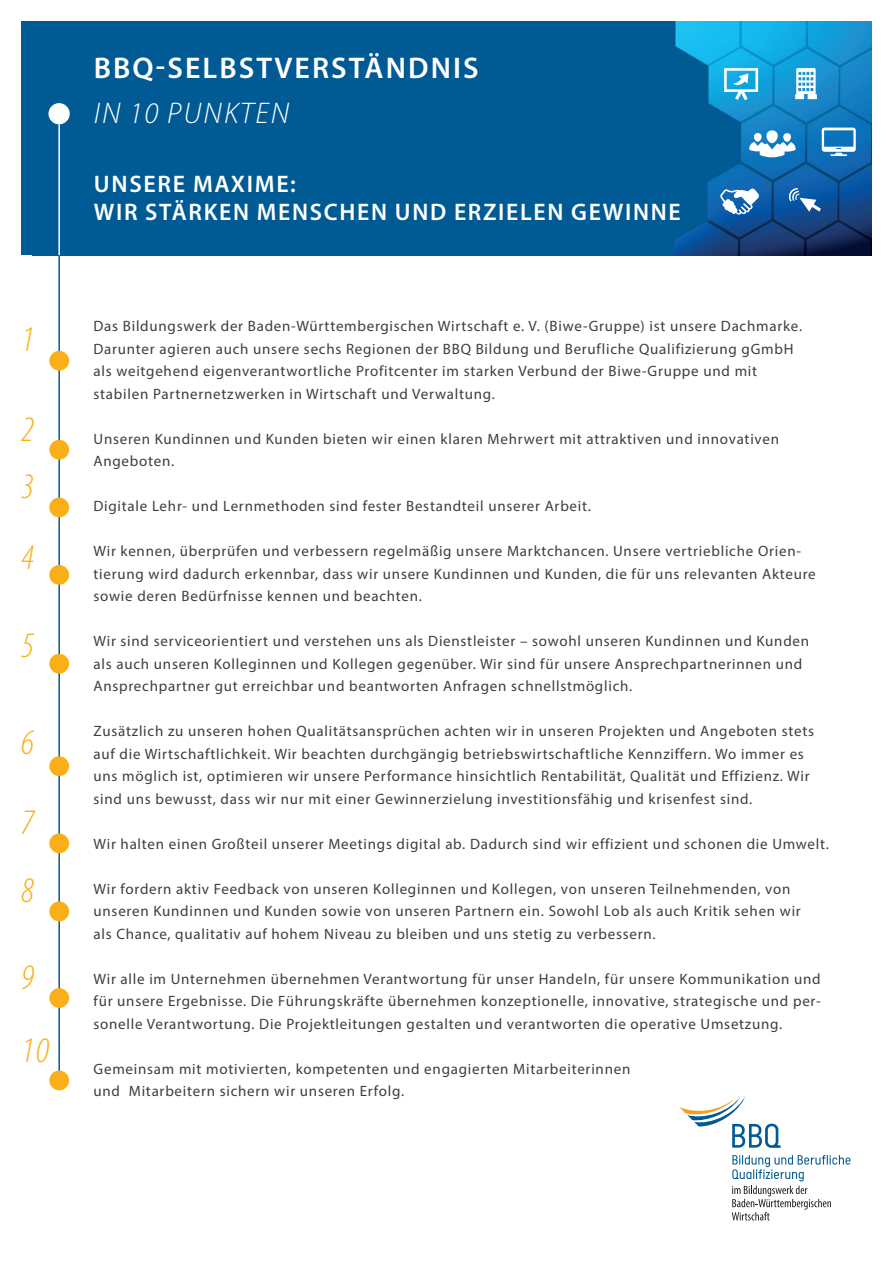
<style>
.page{position:relative;width:893px;height:1263px;background:#fff}
.page>*{position:absolute;margin:0;border:0;box-sizing:border-box;transform-origin:0 0}
.t1{font:italic 300 condensed 36px/57.6px "Myriad Pro";color:#faaf18}
.t2{font:600 30px "Myriad Pro";letter-spacing:.07em;color:#fff}
.t3{font:italic 300 30px "Myriad Pro";letter-spacing:.07em;color:#fff}
.t4{font:600 24px/28.5px "Myriad Pro";letter-spacing:.07em;color:#fff}
.t5{font:15px/22.5px "Myriad Pro";letter-spacing:.05em;color:#3e3e3f}
</style>
<div class="page">
<img style="left:33px;top:21px;width:839px;height:234px">
<svg style="left:679px;top:1095px;width:102px;height:53px"></svg>
<svg style="left:732px;top:1155px;width:118px;height:65px"></svg>
<hr style="left:58px;top:230px;width:2px;height:856px;background:#005a93">
<div style="left:49px;top:351px;width:20px;height:20px;background:#faaf18;border-radius:50%"></div>
<div style="left:49px;top:440px;width:20px;height:20px;background:#faaf18;border-radius:50%"></div>
<div style="left:49px;top:497px;width:20px;height:20px;background:#faaf18;border-radius:50%"></div>
<div style="left:49px;top:565px;width:20px;height:20px;background:#faaf18;border-radius:50%"></div>
<div style="left:49px;top:654px;width:20px;height:20px;background:#faaf18;border-radius:50%"></div>
<div style="left:49px;top:756px;width:20px;height:20px;background:#faaf18;border-radius:50%"></div>
<div style="left:49px;top:833px;width:20px;height:20px;background:#faaf18;border-radius:50%"></div>
<div style="left:49px;top:901px;width:20px;height:20px;background:#faaf18;border-radius:50%"></div>
<div style="left:49px;top:988px;width:20px;height:20px;background:#faaf18;border-radius:50%"></div>
<div style="left:49px;top:1070px;width:20px;height:20px;background:#faaf18;border-radius:50%"></div>
<div style="left:49px;top:104px;width:20px;height:20px;background:#fff;border-radius:50%"></div>
<div style="left:48px;top:103px;width:22px;height:21px;border:2px solid #fff;border-radius:50%"></div>
<hr style="left:58px;top:124px;width:2px;height:131px;background:#fff">
<div style="left:766px;top:130px;width:12px;height:13px;background:#fff;border-radius:5px"></div>
<div style="left:783px;top:133px;width:8px;height:9px;background:#fff;border-radius:4px"></div>
<div style="left:754px;top:133px;width:8px;height:9px;background:#fff;border-radius:4px"></div>
<svg style="left:749px;top:142px;width:47px;height:15px"></svg>
<svg style="left:720px;top:188px;width:39px;height:27px"></svg>
<svg style="left:795px;top:68px;width:22px;height:31px"></svg>
<svg style="left:788px;top:188px;width:33px;height:24px"></svg>
<svg style="left:822px;top:128px;width:34px;height:28px"></svg>
<svg style="left:724px;top:68px;width:34px;height:32px"></svg>
<h1 class="t1" style="left:21px;top:311px;width:14px">1</h1>
<h1 class="t1" style="left:21px;top:400px;width:14px">2<br>3</h1>
<h1 class="t1" style="left:21px;top:528px;width:14px">4</h1>
<h1 class="t1" style="left:21px;top:616px;width:14px">5</h1>
<h1 class="t1" style="left:21px;top:713px;width:14px">6</h1>
<h1 class="t1" style="left:21px;top:788px;width:14px;line-height:68.1px">7<br>8</h1>
<h1 class="t1" style="left:21px;top:941px;width:29px;line-height:72.3px">9<br>10</h1>
<h2 class="t2" style="left:94px;top:49px;width:386px">BBQ-SELBSTVERSTÄNDNIS</h2>
<h2 class="t3" style="left:94px;top:97px;width:197px">IN 10 PUNKTEN</h2>
<h3 class="t4" style="left:94px;top:169px;width:588px">UNSERE MAXIME:<br>WIR STÄRKEN MENSCHEN UND ERZIELEN GEWINNE</h3>
<p class="t5" style="left:94px;top:315px;width:710px">Das Bildungswerk der Baden-Württembergischen Wirtschaft e. V. (Biwe-Gruppe) ist unsere Dachmarke.<br>Darunter agieren auch unsere sechs Regionen der BBQ Bildung und Berufliche Qualifizierung gGmbH als weitgehend eigenverantwortliche Profitcenter im starken Verbund der Biwe-Gruppe und mit stabilen Partnernetzwerken in Wirtschaft und Verwaltung.</p>
<p class="t5" style="left:94px;top:427px;width:687px">Unseren Kundinnen und Kunden bieten wir einen klaren Mehrwert mit attraktiven und innovativen<br>Angeboten.</p>
<p class="t5" style="left:94px;top:495px;width:499px">Digitale Lehr- und Lernmethoden sind fester Bestandteil unserer Arbeit.</p>
<p class="t5" style="left:94px;top:540px;width:724px">Wir kennen, überprüfen und verbessern regelmäßig unsere Marktchancen. Unsere vertriebliche Orien&shy;tierung wird dadurch erkennbar, dass wir unsere Kundinnen und Kunden, die für uns relevanten Akteure sowie deren Bedürfnisse kennen und beachten.</p>
<p class="t5" style="left:94px;top:630px;width:717px">Wir sind serviceorientiert und verstehen uns als Dienstleister – sowohl unseren Kundinnen und Kunden als auch unseren Kolleginnen und Kollegen gegenüber. Wir sind für unsere Ansprechpartnerinnen und<br>Ansprechpartner gut erreichbar und beantworten Anfragen schnellstmöglich.</p>
<p class="t5" style="left:94px;top:720px;width:722px">Zusätzlich zu unseren hohen Qualitätsansprüchen achten wir in unseren Projekten und Angeboten stets auf die Wirtschaftlichkeit. Wir beachten durchgängig betriebswirtschaftliche Kennziffern. Wo immer es uns möglich ist, optimieren wir unsere Performance hinsichtlich Rentabilität, Qualität und Effizienz. Wir sind uns bewusst, dass wir nur mit einer Gewinnerzielung investitionsfähig und krisenfest sind.</p>
<p class="t5" style="left:94px;top:832px;width:737px">Wir halten einen Großteil unserer Meetings digital ab. Dadurch sind wir effizient und schonen die Umwelt.</p>
<p class="t5" style="left:94px;top:877px;width:709px">Wir fordern aktiv Feedback von unseren Kolleginnen und Kollegen, von unseren Teilnehmenden, von unseren Kundinnen und Kunden sowie von unseren Partnern ein. Sowohl Lob als auch Kritik sehen wir als Chance, qualitativ auf hohem Niveau zu bleiben und uns stetig zu verbessern.</p>
<p class="t5" style="left:94px;top:967px;width:729px;text-align:justify">Wir alle im Unternehmen übernehmen Verantwortung für unser Handeln, für unsere Kommunikation und für unsere Ergebnisse. Die Führungskräfte übernehmen konzeptionelle, innovative, strategische und per&shy;sonelle Verantwortung. Die Projektleitungen gestalten und verantworten die operative Umsetzung.</p>
<p class="t5" style="left:94px;top:1057px;width:538px">Gemeinsam mit motivierten, kompetenten und engagierten Mitarbeiterinnen und Mitarbeitern sichern wir unseren Erfolg.</p>
</div>
